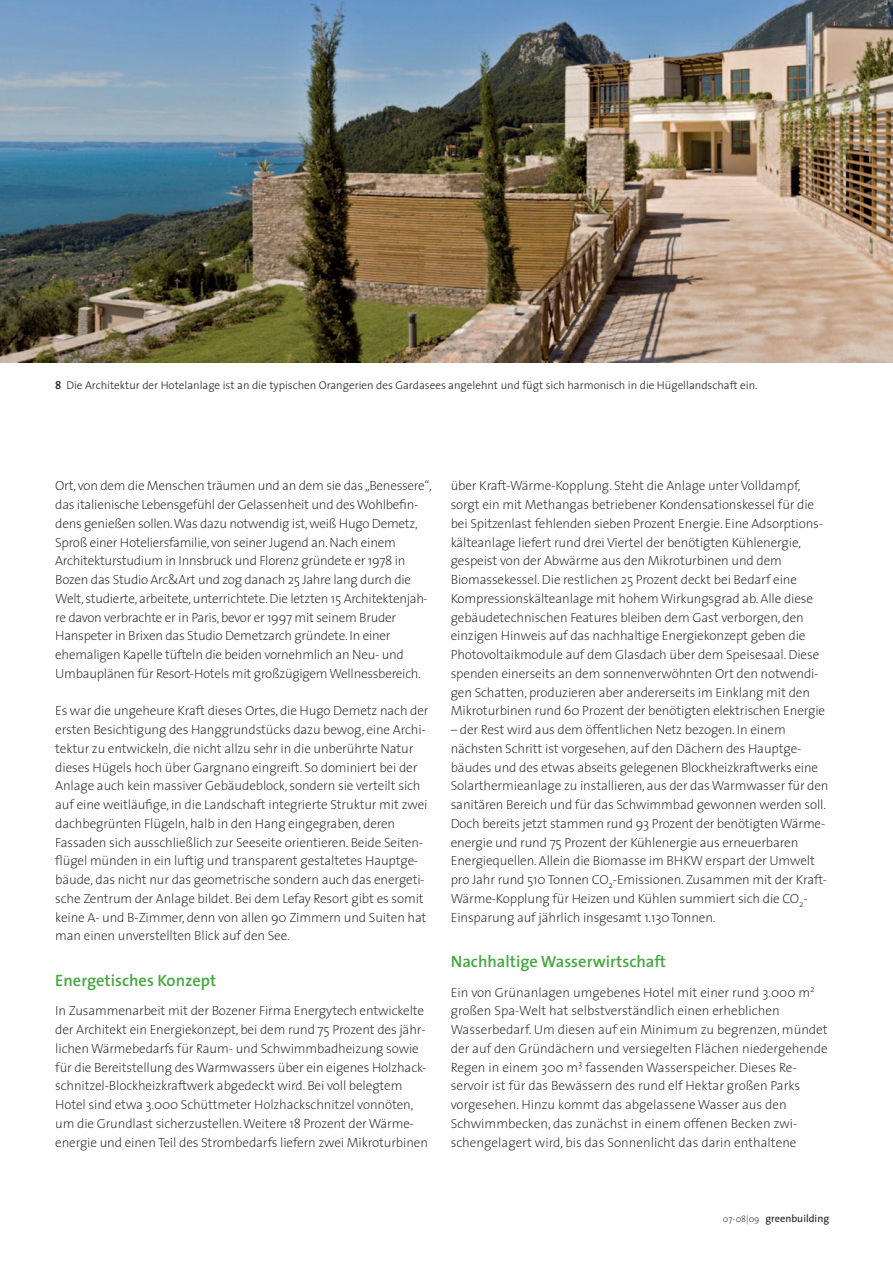
<style>
.page{position:relative;width:893px;height:1263px;background:#fff}
.page>*{position:absolute;margin:0;border:0;box-sizing:border-box;transform-origin:0 0}
.t1{font:600 16.5px "The Sans";color:#45a841}
.t2{font:200 13.2px/18.8px "The Sans";letter-spacing:-.01em;color:#231f20}
.t3{font:300 11.25px "The Sans";color:#231f20}
.t4{font:10.5px "The Sans";color:#231f20}
.s1{font-weight:600}
.s2{font-weight:200;font-size:9px}
</style>
<div class="page">
<img style="left:0;top:0;width:893px;height:363px">
<p class="t3" style="left:55px;top:380px;width:704px"><span class="s1">8</span> Die Architektur der Hotelanlage ist an die typischen Orangerien des Gardasees angelehnt und fügt sich harmonisch in die Hügellandschaft ein.</p>
<p class="t2" style="left:55px;top:477px;width:378px">Ort, von dem die Menschen träumen und an dem sie das „Benessere“, das italienische Lebensgefühl der Gelassenheit und desWohlbefin&shy;dens genießen sollen.Was dazu notwendig ist,weiß Hugo Demetz, Sproß einer Hoteliersfamilie, von seiner Jugend an. Nach einem Architekturstudium in Innsbruck und Florenz gründete er 1978 in Bozen das Studio Arc&amp;Art und zog danach 25 Jahre lang durch die Welt, studierte, arbeitete, unterrichtete. Die letzten 15 Architektenjah&shy;re davon verbrachte er in Paris, bevor er 1997 mit seinem Bruder Hanspeter in Brixen das Studio Demetzarch gründete. In einer ehemaligen Kapelle tüfteln die beiden vornehmlich an Neu- und Umbauplänen für Resort-Hotels mit großzügigemWellnessbereich.</p>
<p class="t2" style="left:55px;top:702px;width:375px">Es war die ungeheure Kraft dieses Ortes, die Hugo Demetz nach der ersten Besichtigung des Hanggrundstücks dazu bewog, eine Archi&shy;tektur zu entwickeln, die nicht allzu sehr in die unberührte Natur dieses Hügels hoch über Gargnano eingreift. So dominiert bei der Anlage auch kein massiver Gebäudeblock, sondern sie verteilt sich auf eine weitläufige, in die Landschaft integrierte Struktur mit zwei dachbegrünten Flügeln, halb in den Hang eingegraben, deren Fassaden sich ausschließlich zur Seeseite orientieren. Beide Seiten&shy;flügel münden in ein luftig und transparent gestaltetes Hauptge&shy;bäude, das nicht nur das geometrische sondern auch das energeti&shy;sche Zentrum der Anlage bildet. Bei dem Lefay Resort gibt es somit keine A- und B-Zimmer, denn von allen 90 Zimmern und Suiten hat man einen unverstellten Blick auf den See.</p>
<p class="t1" style="left:55px;top:973px;width:162px">Energetisches Konzept</p>
<p class="t2" style="left:55px;top:1002px;width:374px">In Zusammenarbeit mit der Bozener Firma Energytech entwickelte der Architekt ein Energiekonzept, bei dem rund 75 Prozent des jähr&shy;lichenWärmebedarfs für Raum- und Schwimmbadheizung sowie für die Bereitstellung desWarmwassers über ein eigenes Holzhack&shy;schnitzel-Blockheizkraftwerk abgedeckt wird. Bei voll belegtem Hotel sind etwa 3.000 Schüttmeter Holzhackschnitzel vonnöten, um die Grundlast sicherzustellen.Weitere 18 Prozent derWärme&shy;energie und einen Teil des Strombedarfs liefern zwei Mikroturbinen</p>
<p class="t2" style="left:451px;top:477px;width:376px">über Kraft-Wärme-Kopplung. Steht die Anlage unter Volldampf, sorgt ein mit Methangas betriebener Kondensationskessel für die bei Spitzenlast fehlenden sieben Prozent Energie. Eine Adsorptions&shy;kälteanlage liefert rund drei Viertel der benötigten Kühlenergie, gespeist von der Abwärme aus den Mikroturbinen und dem Biomassekessel. Die restlichen 25 Prozent deckt bei Bedarf eine Kompressionskälteanlage mit hohemWirkungsgrad ab. Alle diese gebäudetechnischen Features bleiben dem Gast verborgen, den einzigen Hinweis auf das nachhaltige Energiekonzept geben die Photovoltaikmodule auf dem Glasdach über dem Speisesaal. Diese spenden einerseits an dem sonnenverwöhnten Ort den notwendi&shy;gen Schatten, produzieren aber andererseits im Einklang mit den Mikroturbinen rund 60 Prozent der benötigten elektrischen Energie</p>
<p class="t2" style="left:451px;top:721px;width:379px">– der Rest wird aus dem öffentlichen Netz bezogen. In einem nächsten Schritt ist vorgesehen, auf den Dächern des Hauptge&shy;bäudes und des etwas abseits gelegenen Blockheizkraftwerks eine Solarthermieanlage zu installieren, aus der dasWarmwasser für den sanitären Bereich und für das Schwimmbad gewonnen werden soll.<br>Doch bereits jetzt stammen rund 93 Prozent der benötigtenWärme&shy;energie und rund 75 Prozent der Kühlenergie aus erneuerbaren Energiequellen. Allein die Biomasse im BHKW erspart der Umwelt pro Jahr rund 510 Tonnen CO<sub>2</sub>-Emissionen. Zusammen mit der Kraft-Wärme-Kopplung für Heizen und Kühlen summiert sich die CO<sub>2</sub>- Einsparung auf jährlich insgesamt 1.130 Tonnen.</p>
<p class="t1" style="left:451px;top:954px;width:217px">Nachhaltige Wasserwirtschaft</p>
<p class="t2" style="left:451px;top:983px;width:379px">Ein von Grünanlagen umgebenes Hotel mit einer rund 3.000 m<sup>2 </sup>großen Spa-Welt hat selbstverständlich einen erheblichen Wasserbedarf. Um diesen auf ein Minimum zu begrenzen, mündet der auf den Gründächern und versiegelten Flächen niedergehende Regen in einem 300 m<sup>3</sup> fassenden Wasserspeicher. Dieses Re&shy;servoir ist für das Bewässern des rund elf Hektar großen Parks vorgesehen. Hinzu kommt das abgelassene Wasser aus den Schwimmbecken, das zunächst in einem offenen Becken zwi&shy;schengelagert wird, bis das Sonnenlicht das darin enthaltene</p>
<p class="t4" style="left:723px;top:1214px;width:108px"><span class="s2">07-08|09</span> greenbuilding</p>
</div>
